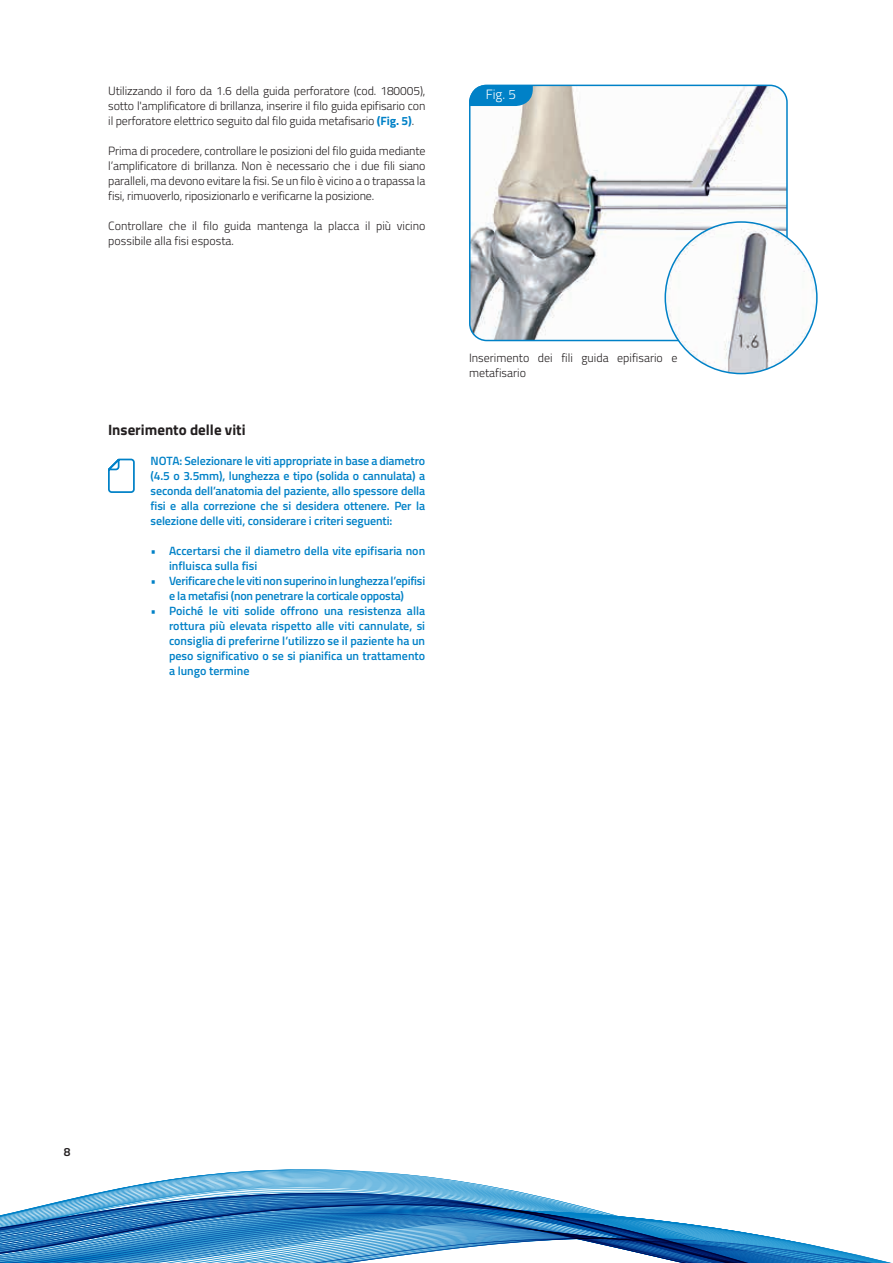
<style>
.page{position:relative;width:893px;height:1263px;background:#fff}
.page>*{position:absolute;margin:0;border:0;box-sizing:border-box;transform-origin:0 0}
.t1{font:700 15px "Titillium";color:#231f20}
.t2{font:300 13.5px "Titillium";color:#fff}
.t3{font:600 12px/15px "Titillium";letter-spacing:-.01em;color:#0081c7;text-align:justify}
.t4{font:300 12px/15px "Titillium";color:#231f20;text-align:justify}
.t5{font:600 12px "Titillium";color:#231f20}
.s1{font-weight:700;color:#0081c7}
.s2{font-weight:300}
</style>
<div class="page">
<img style="left:470px;top:85px;width:315px;height:255px">
<div style="left:469px;top:85px;width:319px;height:256px;border:2px solid #0081c7;border-radius:17px"></div>
<svg style="left:469px;top:85px;width:64px;height:21px"></svg>
<img style="left:665px;top:222px;width:152px;height:152px;border-radius:76px">
<svg style="left:108px;top:458px;width:27px;height:35px"></svg>
<svg style="left:0;top:1169px;width:892px;height:94px"></svg>
<p class="t4" style="left:108px;top:83px;width:319px">Utilizzando il foro da 1.6 della guida perforatore (cod. 180005), sotto l'amplificatore di brillanza, inserire il filo guida epifisario con il perforatore elettrico seguito dal filo guida metafisario <span class="s1">(Fig. 5)</span>.</p>
<p class="t4" style="left:108px;top:143px;width:319px">Prima di procedere, controllare le posizioni del filo guida mediante l’amplificatore di brillanza. Non è necessario che i due fili siano paralleli, ma devono evitare la fisi. Se un filo è vicino a o trapassa la fisi, rimuoverlo, riposizionarlo e verificarne la posizione.</p>
<p class="t4" style="left:108px;top:218px;width:319px">Controllare che il filo guida mantenga la placca il più vicino possibile alla fisi esposta.</p>
<p class="t1" style="left:108px;top:419px;width:139px">Inserimento delle viti</p>
<p class="t3" style="left:151px;top:453px;width:276px">NOTA: Selezionare le viti appropriate in base a diametro (4.5 o 3.5mm), lunghezza e tipo (solida o cannulata) a seconda dell’anatomia del paziente, allo spessore della fisi e alla correzione che si desidera ottenere. Per la selezione delle viti, considerare i criteri seguenti:</p>
<p class="t3" style="left:169px;top:543px;width:258px;text-indent:-18px"><span class="s2">•</span> Accertarsi che il diametro della vite epifisaria non influisca sulla fisi</p>
<p class="t3" style="left:151px;top:573px;width:276px;text-align:center"><span class="s2">•</span> Verificare che le viti non superino in lunghezza l’epifisi e la metafisi (non penetrare la corticale opposta)</p>
<p class="t3" style="left:169px;top:603px;width:258px;text-indent:-18px"><span class="s2">•</span> Poiché le viti solide offrono una resistenza alla rottura più elevata rispetto alle viti cannulate, si consiglia di preferirne l’utilizzo se il paziente ha un peso significativo o se si pianifica un trattamento a lungo termine</p>
<p class="t2" style="left:486px;top:84px;width:32px">Fig. 5</p>
<p class="t4" style="left:469px;top:350px;width:210px">Inserimento dei fili guida epifisario e metafisario</p>
<p class="t5" style="left:64px;top:1143px;width:8px">8</p>
</div>
